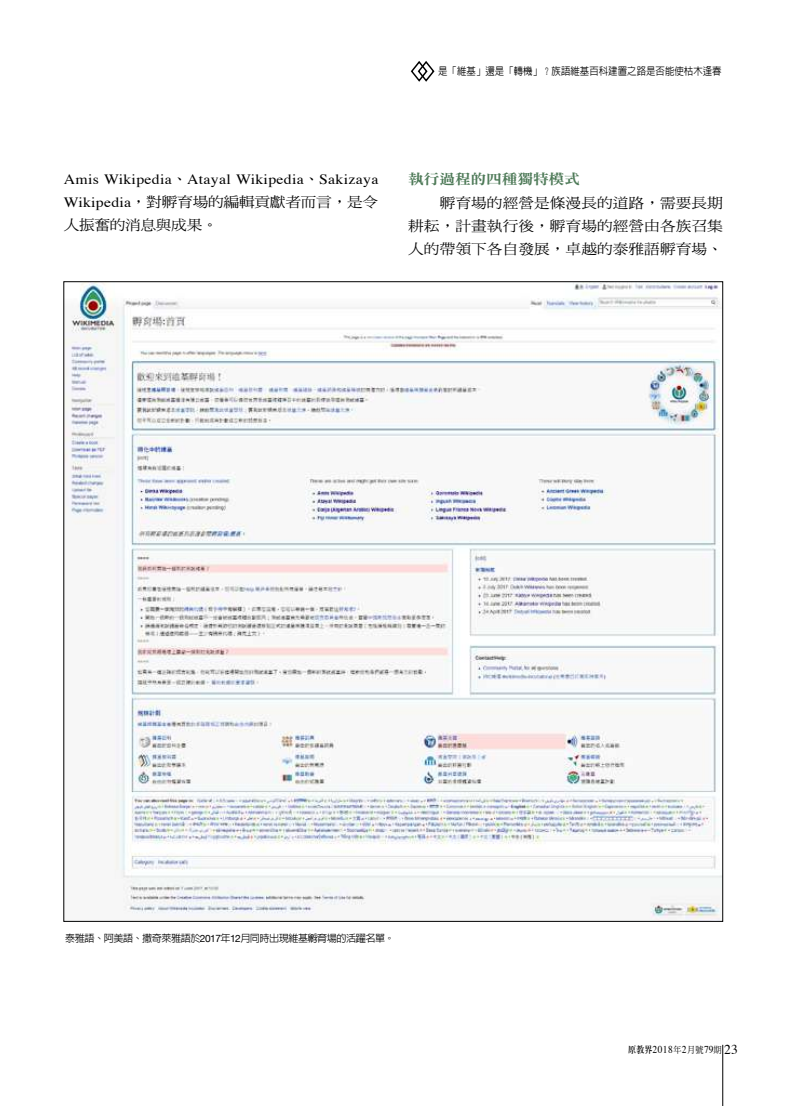
<style>
.page{position:relative;width:808px;height:1106px;background:#fff}
.page>*{position:absolute;margin:0;border:0;box-sizing:border-box;transform-origin:0 0}
.t1{font:14.1px/23.1px "DF Ming Std W5";color:#000;text-align:justify;scale:1.11 1}
.t2{font:14.1px "Times";letter-spacing:.02em;color:#000;scale:1.11 1}
.t3{font:14.1px/23.1px "DF Ming Std W5";letter-spacing:-.02em;color:#000;scale:1.11 1}
.t4{font:14.1px "DF Ming Std W9";letter-spacing:-.01em;color:#4e7a58;scale:1.11 1}
.t5{font:500 10.5px "AR Hei B5";color:#000;scale:.9 1}
.t6{font:10.5px "Times";letter-spacing:.05em;color:#000;scale:.9 1}
.t7{font:500 10.2px "AR Hei B5";letter-spacing:-.05em;color:#000}
.s1{font-family:"DF Ming Std W5"}
.s2{font-family:"Times"}
.s3{font-family:"Helvetica Neue";font-weight:400}
.s4{font-family:"AR Ming B5";font-weight:800;font-size:9px}
.s5{font-family:"DF Ming Std W5";font-size:9px}
.s6{font-size:13.5px}
</style>
<div class="page">
<hr style="left:722px;top:1044px;width:1px;height:62px;background:#000">
<svg style="left:410px;top:61px;width:25px;height:21px"></svg>
<img style="left:66px;top:283px;width:655px;height:636px">
<p class="t5" style="left:438px;top:66px;width:316px">是「維基」還是「轉機」？族語維基百科建置之路是否能使枯木逢春</p>
<p class="t2" style="left:64px;top:166px;width:285px">Amis Wikipedia<span class="s1">、</span>Atayal Wikipedia<span class="s1">、</span>Sakizaya</p>
<p class="t3" style="left:64px;top:190px;width:285px"><span class="s2">Wikipedia</span>，對孵育場的編輯貢獻者而言，是令人振奮的消息與成果。</p>
<p class="t4" style="left:408px;top:171px;width:156px">執行過程的四種獨特模式</p>
<p class="t1" style="left:408px;top:191px;width:285px;text-indent:32px">孵育場的經營是條漫長的道路，需要長期耕耘，計畫執行後，孵育場的經營由各族召集人的帶領下各自發展，卓越的泰雅語孵育場、</p>
<p class="t7" style="left:65px;top:933px;width:331px">泰雅語、阿美語、撒奇萊雅語於<span class="s3">2017</span>年<span class="s3">12</span>月同時出現維基孵育場的活躍名單。</p>
<p class="t6" style="left:628px;top:1039px;width:123px"><span class="s4">原教界</span>2018<span class="s5">年</span>2<span class="s5">月號</span>79<span class="s5">期</span> <span class="s6">23</span></p>
</div>
